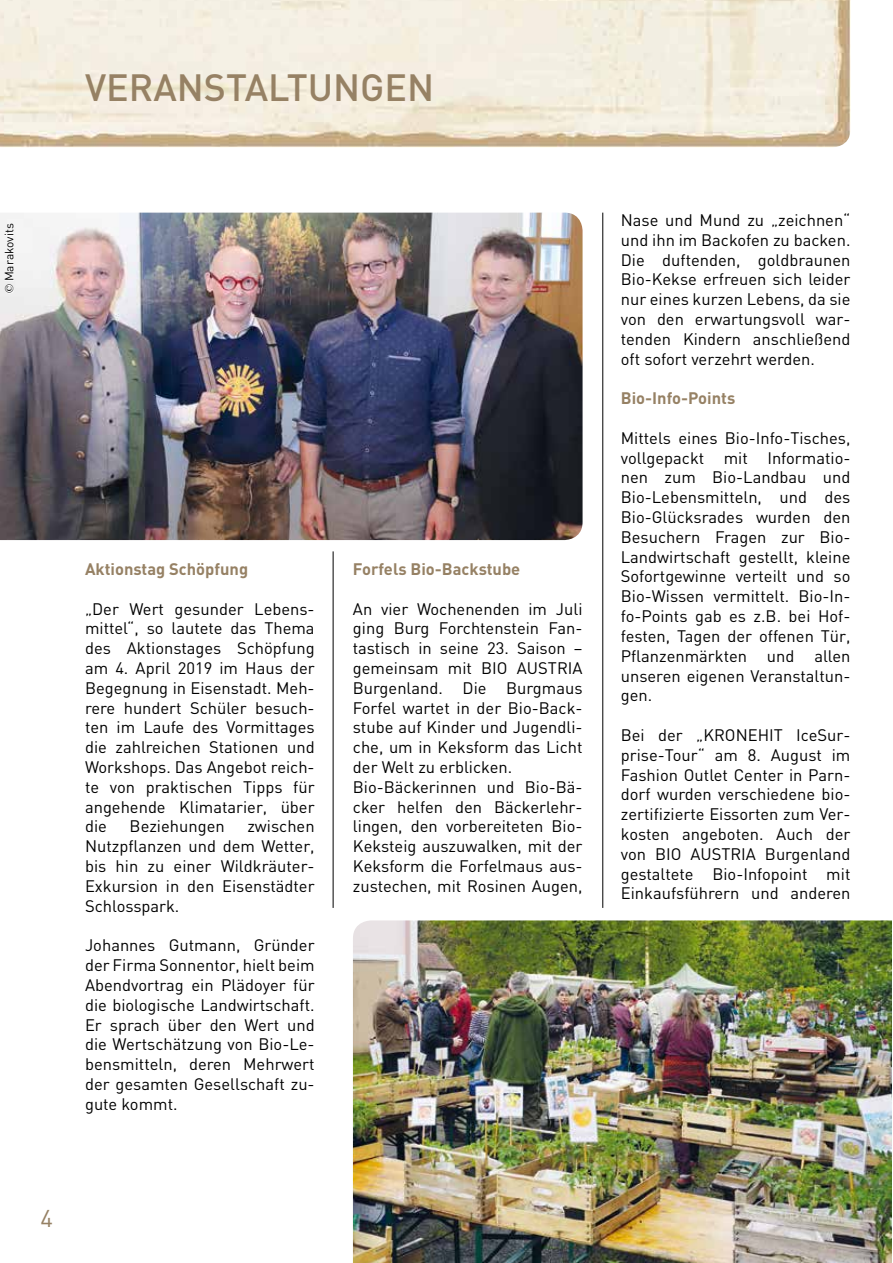
<style>
.page{position:relative;width:893px;height:1263px;background:#fff}
.page>*{position:absolute;margin:0;border:0;box-sizing:border-box;transform-origin:0 0}
.t1{font:500 37.5px "DIN";color:#968164}
.t2{font:24px "DIN";color:#968164}
.t3{font:16.5px/19.8px "DIN";color:#000;text-align:justify}
.t4{font:700 16.5px "DIN";color:#968164}
.t5{font:12px "DIN";color:#000}
.s1{font-family:"Times"}
</style>
<div class="page">
<hr style="left:333px;top:551px;width:1px;height:357px;background:#000">
<img style="left:353px;top:920px;width:539px;height:343px">
<hr style="left:602px;top:213px;width:1px;height:695px;background:#000">
<img style="left:0;top:213px;width:583px;height:327px">
<svg style="left:4px;top:223px;width:11px;height:71px"></svg>
<img style="left:0;top:0;width:850px;height:147px">
<h1 class="t1" style="left:85px;top:63px;width:351px">VERANSTALTUNGEN</h1>
<p class="t5" style="left:2px;top:293px;width:72px;rotate:-90deg"><span class="s1">©</span> Marakovits</p>
<p class="t4" style="left:85px;top:558px;width:165px">Aktionstag Schöpfung</p>
<p class="t3" style="left:85px;top:598px;width:231px">„Der Wert gesunder Lebens&shy;mittel“, so lautete das Thema des Aktionstages Schöpfung am 4. April 2019 im Haus der Begegnung in Eisenstadt. Meh&shy;rere hundert Schüler besuch&shy;ten im Laufe des Vormittages die zahlreichen Stationen und Workshops. Das Angebot reich&shy;te von praktischen Tipps für angehende Klimatarier, über die</p>
<p class="t3" style="left:85px;top:816px;width:231px;text-indent:162px">zwischen Nutzpflanzen und dem Wetter, bis hin zu einer Wildkräuter-Exkursion in den Eisenstädter Schlosspark.</p>
<p class="t3" style="left:85px;top:935px;width:231px">Johannes Gutmann, Gründer der Firma Sonnentor, hielt beim Abendvortrag ein Plädoyer für die biologische Landwirtschaft.<br>Er sprach über den Wert und die Wertschätzung von Bio-Le&shy;bensmitteln, deren Mehrwert der gesamten Gesellschaft zu&shy;gute kommt.</p>
<p class="t3" style="left:130px;top:816px;width:97px">Beziehungen</p>
<p class="t4" style="left:353px;top:558px;width:169px">Forfels Bio-Backstube</p>
<p class="t3" style="left:353px;top:598px;width:231px;text-align:left">An vier Wochenenden im Juli ging Burg Forchtenstein Fan&shy;tastisch in seine 23. Saison – gemeinsam mit BIO AUSTRIA<br>Burgenland. Die Burgmaus<br>Forfel wartet in der Bio-Back&shy;stube auf Kinder und Jugendli&shy;che, um in Keksform das Licht der Welt zu erblicken.<br>Bio-Bäckerinnen und Bio-Bä&shy;cker helfen den Bäckerlehr&shy;lingen, den vorbereiteten Bio-<br>Keksteig auszuwalken, mit der<br>Keksform die Forfelmaus aus&shy;zustechen, mit Rosinen Augen,</p>
<p class="t3" style="left:621px;top:210px;width:231px">Nase und Mund zu „zeichnen“ und ihn im Backofen zu backen.<br>Die duftenden, goldbraunen Bio-Kekse erfreuen sich leider nur eines kurzen Lebens, da sie von den erwartungsvoll war&shy;tenden Kindern anschließend oft sofort verzehrt werden.</p>
<p class="t4" style="left:621px;top:387px;width:116px">Bio-Info-Points</p>
<p class="t3" style="left:621px;top:428px;width:231px">Mittels eines Bio-Info-Tisches, vollgepackt mit Informatio&shy;nen zum Bio-Landbau und Bio-Lebensmitteln, und des Bio-Glücksrades wurden den Besuchern Fragen zur Bio-Landwirtschaft gestellt, kleine Sofortgewinne verteilt und so Bio-Wissen vermittelt. Bio-In&shy;fo-Points gab es z.B. bei Hof&shy;festen, Tagen der offenen Tür, Pflanzenmärkten und allen unseren eigenen Veranstaltun&shy;gen.</p>
<p class="t3" style="left:621px;top:725px;width:231px">Bei der „KRONEHIT IceSur&shy;prise-Tour“ am 8. August im Fashion Outlet Center in Parn&shy;dorf wurden verschiedene bio&shy;zertifizierte Eissorten zum Ver&shy;kosten angeboten. Auch der von BIO AUSTRIA Burgenland gestaltete Bio-Infopoint mit Einkaufsführern und anderen</p>
<h2 class="t2" style="left:40px;top:1203px;width:14px">4</h2>
</div>
